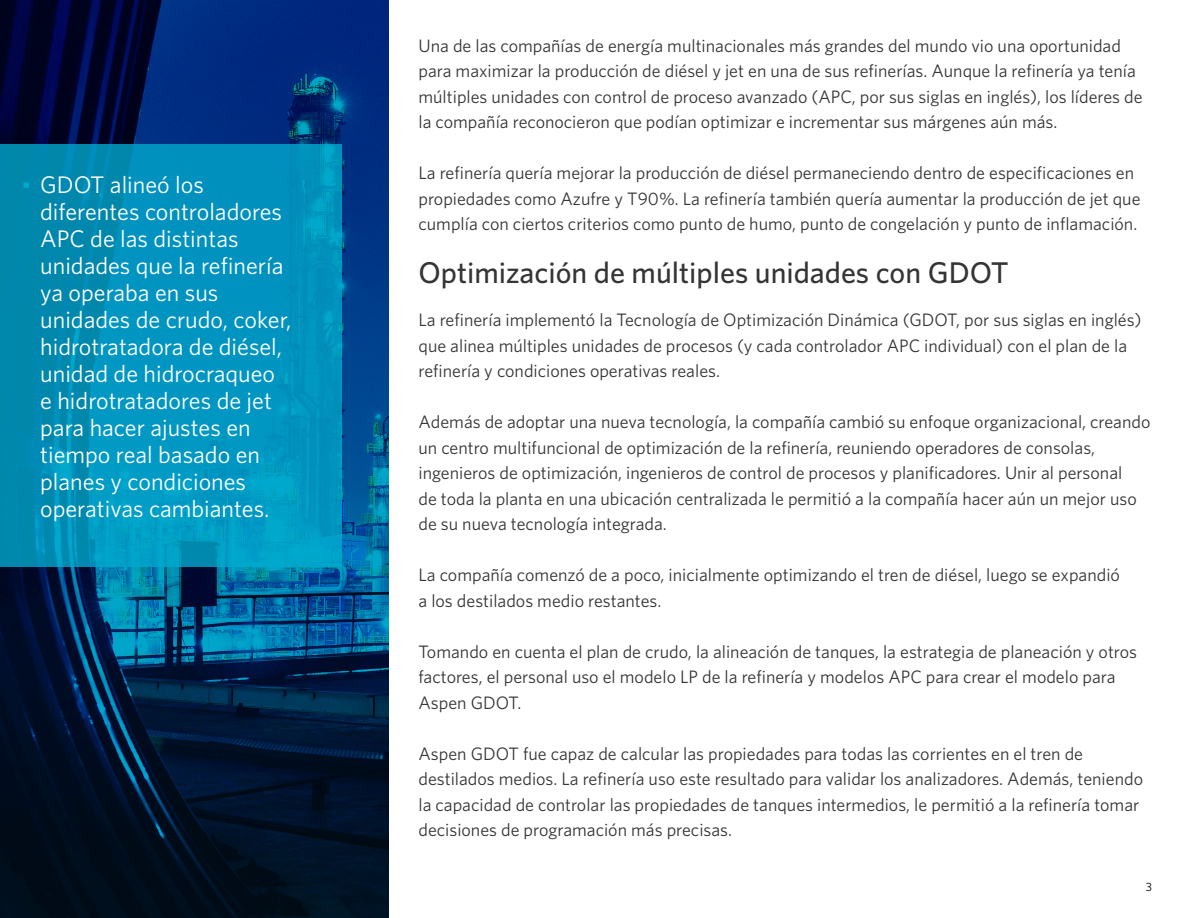
<style>
.page{position:relative;width:1188px;height:918px;background:#fff}
.page>*{position:absolute;margin:0;border:0;box-sizing:border-box;transform-origin:0 0}
.t1{font:500 30px "Whitney";color:#363534}
.t2{font:24px/27px "Whitney";color:#fff}
.t3{font:18px/25.5px "Whitney";color:#363534}
.t4{font:12px "Whitney";color:#000}
.s1{font-family:"Arial";color:#00a9ce}
</style>
<div class="page">
<svg style="left:0;top:0;width:389px;height:918px;background:#002551"></svg>
<svg style="left:0;top:144px;width:342px;height:423px;background:#0092bb"></svg>
<p class="t2" style="left:40px;top:171px;width:253px;text-indent:-18px"><span class="s1">▪</span> GDOT alineó los diferentes controladores<br>APC de las distintas unidades que la refinería ya operaba en sus unidades de crudo, coker, hidrotratadora de diésel, unidad de hidrocraqueo e hidrotratadores de jet para hacer ajustes en tiempo real basado en planes y condiciones operativas cambiantes.</p>
<p class="t3" style="left:418px;top:32px;width:726px">Una de las compañías de energía multinacionales más grandes del mundo vio una oportunidad para maximizar la producción de diésel y jet en una de sus refinerías. Aunque la refinería ya tenía múltiples unidades con control de proceso avanzado (APC, por sus siglas en inglés), los líderes de la compañía reconocieron que podían optimizar e incrementar sus márgenes aún más.</p>
<p class="t3" style="left:418px;top:160px;width:724px">La refinería quería mejorar la producción de diésel permaneciendo dentro de especificaciones en propiedades como Azufre y T90%. La refinería también quería aumentar la producción de jet que cumplía con ciertos criterios como punto de humo, punto de congelación y punto de inflamación.</p>
<p class="t1" style="left:418px;top:253px;width:592px">Optimización de múltiples unidades con GDOT</p>
<p class="t3" style="left:418px;top:307px;width:724px">La refinería implementó la Tecnología de Optimización Dinámica (GDOT, por sus siglas en inglés) que alinea múltiples unidades de procesos (y cada controlador APC individual) con el plan de la refinería y condiciones operativas reales.</p>
<p class="t3" style="left:418px;top:409px;width:733px">Además de adoptar una nueva tecnología, la compañía cambió su enfoque organizacional, creando un centro multifuncional de optimización de la refinería, reuniendo operadores de consolas, ingenieros de optimización, ingenieros de control de procesos y planificadores. Unir al personal<br>de toda la planta en una ubicación centralizada le permitió a la compañía hacer aún un mejor uso de su nueva tecnología integrada.</p>
<p class="t3" style="left:418px;top:562px;width:703px">La compañía comenzó de a poco, inicialmente optimizando el tren de diésel, luego se expandió a los destilados medio restantes.</p>
<p class="t3" style="left:418px;top:638px;width:720px">Tomando en cuenta el plan de crudo, la alineación de tanques, la estrategia de planeación y otros factores, el personal uso el modelo LP de la refinería y modelos APC para crear el modelo para<br>Aspen GDOT.</p>
<p class="t3" style="left:418px;top:740px;width:726px">Aspen GDOT fue capaz de calcular las propiedades para todas las corrientes en el tren de destilados medios. La refinería uso este resultado para validar los analizadores. Además, teniendo la capacidad de controlar las propiedades de tanques intermedios, le permitió a la refinería tomar decisiones de programación más precisas.</p>
<p class="t4" style="left:1146px;top:879px;width:8px">3</p>
</div>
